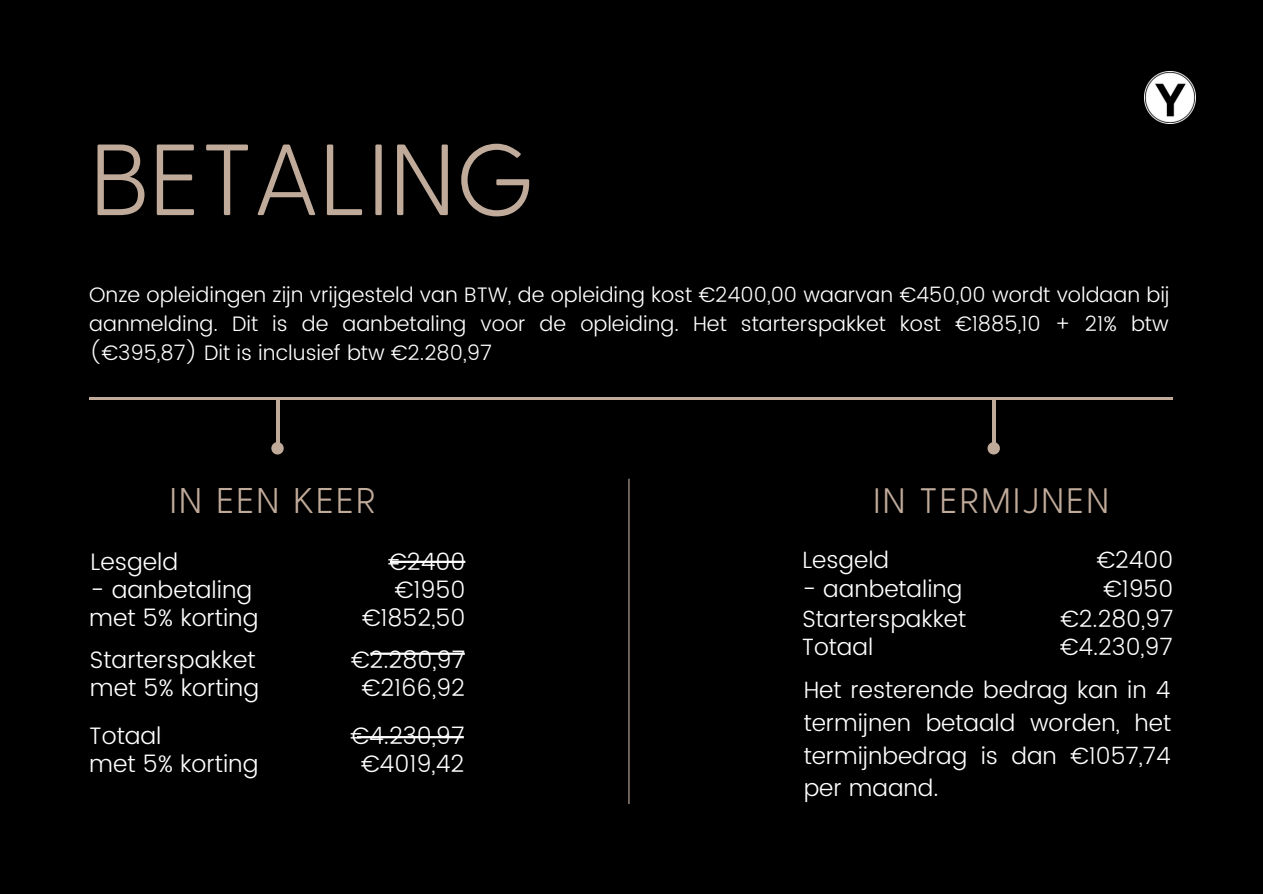
<style>
.page{position:relative;width:1263px;height:894px;background:#fff}
.page>*{position:absolute;margin:0;border:0;box-sizing:border-box;transform-origin:0 0}
.t1{font:300 100.8px "Greycliff CF";color:#c0aa9a}
.t2{font:300 35.7px "Greycliff CF";letter-spacing:.05em;color:#c0aa9a}
.t3{font:300 35.4px "Greycliff CF";letter-spacing:.05em;color:#c0aa9a}
.t4{font:300 23.85px "Poppins";color:#fff}
.t5{font:300 23.55px/32.8px "Poppins";color:#fff;text-align:right}
.t6{font:300 21px/29.2px "Poppins";color:#fff;text-align:justify}
</style>
<div class="page">
<div style="left:0;top:0;width:1263px;height:893px;background:#000"></div>
<img style="left:1144px;top:72px;width:52px;height:52px">
<hr style="left:276px;top:397px;width:3px;height:51px;background:#c0aa9a">
<svg style="left:271px;top:442px;width:13px;height:12px"></svg>
<hr style="left:992px;top:397px;width:3px;height:51px;background:#c0aa9a">
<svg style="left:987px;top:442px;width:13px;height:12px"></svg>
<hr style="left:89px;top:397px;width:1083px;height:3px;background:#c0aa9a">
<hr style="left:390px;top:560px;width:75px;height:2px;background:#fff">
<hr style="left:357px;top:735px;width:107px;height:3px;background:#fff">
<hr style="left:370px;top:652px;width:95px;height:2px;background:#fff">
<hr style="left:628px;top:478px;width:1px;height:325px;background:#c0aa9a">
<h1 class="t1" style="left:90px;top:113px;width:446px">BETALING</h1>
<p class="t6" style="left:89px;top:280px;width:1082px">Onze opleidingen zijn vrijgesteld van BTW, de opleiding kost €2400,00 waarvan €450,00 wordt voldaan bij aanmelding. Dit is de aanbetaling voor de opleiding. Het starterspakket kost €1885,10 + 21% btw (€395,87) Dit is inclusief btw €2.280,97</p>
<h2 class="t2" style="left:169px;top:477px;width:208px">IN EEN KEER</h2>
<p class="t4" style="left:91px;top:547px;width:89px">Lesgeld</p>
<p class="t4" style="left:388px;top:547px;width:79px">€2400</p>
<p class="t4" style="left:91px;top:575px;width:163px">- aanbetaling</p>
<p class="t4" style="left:395px;top:575px;width:73px">€1950</p>
<p class="t4" style="left:89px;top:603px;width:171px">met 5% korting</p>
<p class="t4" style="left:362px;top:604px;width:105px">€1852,50</p>
<p class="t4" style="left:90px;top:645px;width:167px">Starterspakket</p>
<p class="t4" style="left:351px;top:645px;width:116px">€2.280,97</p>
<p class="t4" style="left:90px;top:673px;width:171px">met 5% korting</p>
<p class="t4" style="left:361px;top:673px;width:105px">€2166,92</p>
<p class="t4" style="left:89px;top:721px;width:74px">Totaal</p>
<p class="t4" style="left:350px;top:721px;width:116px">€4.230,97</p>
<p class="t4" style="left:89px;top:749px;width:171px">met 5% korting</p>
<p class="t4" style="left:361px;top:749px;width:105px">€4019,42</p>
<h3 class="t3" style="left:873px;top:477px;width:238px">IN TERMIJNEN</h3>
<p class="t5" style="left:802px;top:543px;width:88px">Lesgeld</p>
<p class="t5" style="left:1096px;top:543px;width:78px">€2400</p>
<p class="t5" style="left:802px;top:602px;width:165px">Starterspakket</p>
<p class="t5" style="left:1060px;top:602px;width:115px">€2.280,97</p>
<p class="t5" style="left:802px;top:630px;width:73px">Totaal</p>
<p class="t5" style="left:802px;top:572px;width:161px">- aanbetaling</p>
<p class="t5" style="left:1103px;top:572px;width:72px">€1950</p>
<p class="t5" style="left:804px;top:625px;width:370px;line-height:43px">€4.230,97<br>Het resterende bedrag kan in 4</p>
<p class="t5" style="left:804px;top:706px;width:369px;text-align:justify">termijnen betaald worden, het termijnbedrag is dan €1057,74 per maand.</p>
</div>
